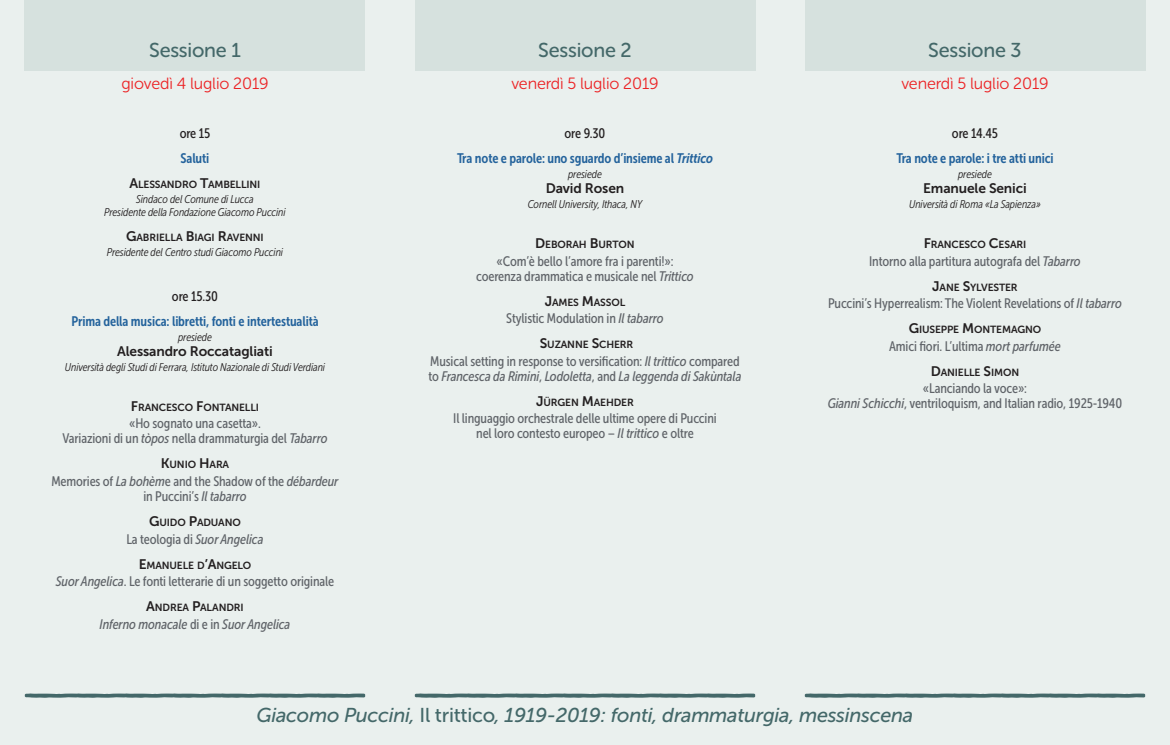
<style>
.page{position:relative;width:1170px;height:745px;background:#fff}
.page>*{position:absolute;margin:0;border:0;box-sizing:border-box;transform-origin:0 0}
.t1{font:italic 20px "Museo Sans 500";letter-spacing:-.015em;color:#446869}
.t2{font:20px "Museo Sans Rounded 500";letter-spacing:-.01em;color:#446869}
.t3{font:16.25px "Museo Sans Rounded 300";letter-spacing:-.01em;color:#ec2325}
.t4{font:13.75px/15px "Museo Sans Cond 500";letter-spacing:-.01em;color:#606469;text-align:center}
.t5{font:italic 13.75px/15px "Museo Sans Cond 500";letter-spacing:-.01em;color:#606469}
.t6{font:13.75px "Museo Sans Cond 700";letter-spacing:-.01em;color:#24639c}
.t7{font:13.75px "Museo Sans 700";letter-spacing:-.01em;color:#231f20}
.t8{font:13.75px "Museo Sans Cond 500";letter-spacing:-.01em;color:#231f20}
.t9{font:italic 11.25px/12.5px "Museo Sans Cond 300";letter-spacing:-.01em;color:#231f20;text-align:center}
.t10{font:10.25px "Museo Sans 700";letter-spacing:-.015em;color:#231f20}
.s1{font-size:13.75px}
.s2{font-style:italic}
.s3{font-style:normal}
</style>
<div class="page">
<div style="left:0;top:0;width:1169px;height:744px;background:#eaf0ee"></div>
<div style="left:25px;top:0;width:340px;height:71px;background:#d6e1de"></div>
<svg style="left:25px;top:693px;width:340px;height:4px"></svg>
<div style="left:415px;top:0;width:340px;height:71px;background:#d6e1de"></div>
<svg style="left:415px;top:693px;width:340px;height:4px"></svg>
<div style="left:804px;top:0;width:340px;height:71px;background:#d6e1de"></div>
<svg style="left:804px;top:693px;width:340px;height:4px"></svg>
<p class="t2" style="left:149px;top:39px;width:93px">Sessione 1</p>
<p class="t2" style="left:538px;top:39px;width:95px">Sessione 2</p>
<p class="t2" style="left:928px;top:39px;width:95px">Sessione 3</p>
<p class="t3" style="left:121px;top:77px;width:149px">giovedì 4 luglio 2019</p>
<p class="t3" style="left:511px;top:77px;width:149px">venerdì 5 luglio 2019</p>
<p class="t3" style="left:901px;top:77px;width:149px">venerdì 5 luglio 2019</p>
<p class="t8" style="left:180px;top:128px;width:32px">ore 15</p>
<p class="t6" style="left:181px;top:153px;width:30px">Saluti</p>
<p class="t10" style="left:129px;top:181px;width:132px"><span class="s1">A</span>LESSANDRO <span class="s1">T</span>AMBELLINI</p>
<p class="t9" style="left:104px;top:194px;width:183px">Sindaco del Comune di Lucca<br>Presidente della Fondazione Giacomo Puccini</p>
<p class="t10" style="left:126px;top:233px;width:139px"><span class="s1">G</span>ABRIELLA <span class="s1">B</span>IAGI <span class="s1">R</span>AVENNI</p>
<p class="t9" style="left:107px;top:247px;width:178px">Presidente del Centro studi Giacomo Puccini</p>
<p class="t8" style="left:172px;top:291px;width:47px">ore 15.30</p>
<p class="t6" style="left:71px;top:316px;width:249px">Prima della musica: libretti, fonti e intertestualità</p>
<p class="t9" style="left:178px;top:332px;width:35px">presiede</p>
<p class="t7" style="left:117px;top:346px;width:157px">Alessandro Roccatagliati</p>
<p class="t9" style="left:65px;top:362px;width:262px">Università degli Studi di Ferrara, Istituto Nazionale di Studi Verdiani</p>
<p class="t10" style="left:131px;top:403px;width:129px"><span class="s1">F</span>RANCESCO <span class="s1">F</span>ONTANELLI</p>
<p class="t4" style="left:62px;top:417px;width:266px">«Ho sognato una casetta».<br>Variazioni di un <span class="s2">tòpos</span> nella drammaturgia del <span class="s2">Tabarro</span></p>
<p class="t10" style="left:161px;top:461px;width:70px"><span class="s1">K</span>UNIO <span class="s1">H</span>ARA</p>
<p class="t4" style="left:51px;top:474px;width:288px">Memories of <span class="s2">La bohèm</span>e and the Shadow of the <span class="s2">débardeur </span>in Puccini’s <span class="s2">Il tabarro</span></p>
<p class="t10" style="left:149px;top:518px;width:93px"><span class="s1">G</span>UIDO <span class="s1">P</span>ADUANO</p>
<p class="t4" style="left:126px;top:532px;width:139px">La teologia di <span class="s2">Suor Angelica</span></p>
<p class="t10" style="left:139px;top:561px;width:114px"><span class="s1">E</span>MANUELE D<span class="s1">’A</span>NGELO</p>
<p class="t4" style="left:56px;top:574px;width:280px"><span class="s2">Suor Angelica</span>. Le fonti letterarie di un soggetto originale</p>
<p class="t10" style="left:146px;top:603px;width:99px"><span class="s1">A</span>NDREA <span class="s1">P</span>ALANDRI</p>
<p class="t5" style="left:99px;top:617px;width:192px">Inferno monacale <span class="s3">di e in</span> Suor Angelica</p>
<p class="t8" style="left:564px;top:128px;width:42px">ore 9.30</p>
<p class="t6" style="left:457px;top:153px;width:257px">Tra note e parole: uno sguardo d’insieme al <span class="s2">Trittico</span></p>
<p class="t9" style="left:568px;top:169px;width:35px">presiede</p>
<p class="t7" style="left:545px;top:183px;width:80px">David Rosen</p>
<p class="t9" style="left:527px;top:199px;width:116px">Cornell University, Ithaca, NY</p>
<p class="t10" style="left:535px;top:241px;width:101px"><span class="s1">D</span>EBORAH <span class="s1">B</span>URTON</p>
<p class="t4" style="left:476px;top:254px;width:219px">«Com’è bello l’amore fra i parenti!»: coerenza drammatica e musicale nel <span class="s2">Trittico</span></p>
<p class="t10" style="left:544px;top:298px;width:82px"><span class="s1">J</span>AMES <span class="s1">M</span>ASSOL</p>
<p class="t4" style="left:506px;top:312px;width:159px">Stylistic Modulation in <span class="s2">Il tabarro</span></p>
<p class="t10" style="left:539px;top:341px;width:95px"><span class="s1">S</span>UZANNE <span class="s1">S</span>CHERR</p>
<p class="t5" style="left:428px;top:355px;width:314px"><span class="s3">Musical setting in response to versification:</span> Il trittico <span class="s3">compared to</span> Francesca da Rimini<span class="s3">,</span> Lodoletta<span class="s3">, and</span> La leggenda di Sakùntala</p>
<p class="t10" style="left:536px;top:398px;width:99px"><span class="s1">J</span>ÜRGEN <span class="s1">M</span>AEHDER</p>
<p class="t4" style="left:453px;top:412px;width:265px">Il linguaggio orchestrale delle ultime opere di Puccini nel loro contesto europeo – <span class="s2">Il trittico</span> e oltre</p>
<p class="t8" style="left:951px;top:128px;width:47px">ore 14.45</p>
<p class="t6" style="left:896px;top:153px;width:159px">Tra note e parole: i tre atti unici</p>
<p class="t9" style="left:958px;top:169px;width:35px">presiede</p>
<p class="t7" style="left:923px;top:183px;width:105px">Emanuele Senici</p>
<p class="t9" style="left:909px;top:199px;width:133px">Università di Roma «La Sapienza»</p>
<p class="t10" style="left:923px;top:241px;width:104px"><span class="s1">F</span>RANCESCO <span class="s1">C</span>ESARI</p>
<p class="t4" style="left:869px;top:254px;width:213px">Intorno alla partitura autografa del <span class="s2">Tabarro</span></p>
<p class="t10" style="left:932px;top:283px;width:87px"><span class="s1">J</span>ANE <span class="s1">S</span>YLVESTER</p>
<p class="t4" style="left:828px;top:297px;width:295px">Puccini’s Hyperrealism: The Violent Revelations of <span class="s2">Il tabarro</span></p>
<p class="t10" style="left:908px;top:326px;width:134px"><span class="s1">G</span>IUSEPPE <span class="s1">M</span>ONTEMAGNO</p>
<p class="t4" style="left:889px;top:339px;width:173px">Amici fiori. L’ultima <span class="s2">mort parfumée</span></p>
<p class="t10" style="left:930px;top:368px;width:90px"><span class="s1">D</span>ANIELLE <span class="s1">S</span>IMON</p>
<p class="t4" style="left:827px;top:382px;width:296px">«Lanciando la voce»:<br><span class="s2">Gianni Schicchi</span>, ventriloquism, and Italian radio, 1925-1940</p>
<p class="t1" style="left:256px;top:707px;width:658px">Giacomo Puccini, <span class="s3">Il trittico</span>, 1919-2019: fonti, drammaturgia, messinscena</p>
</div>
